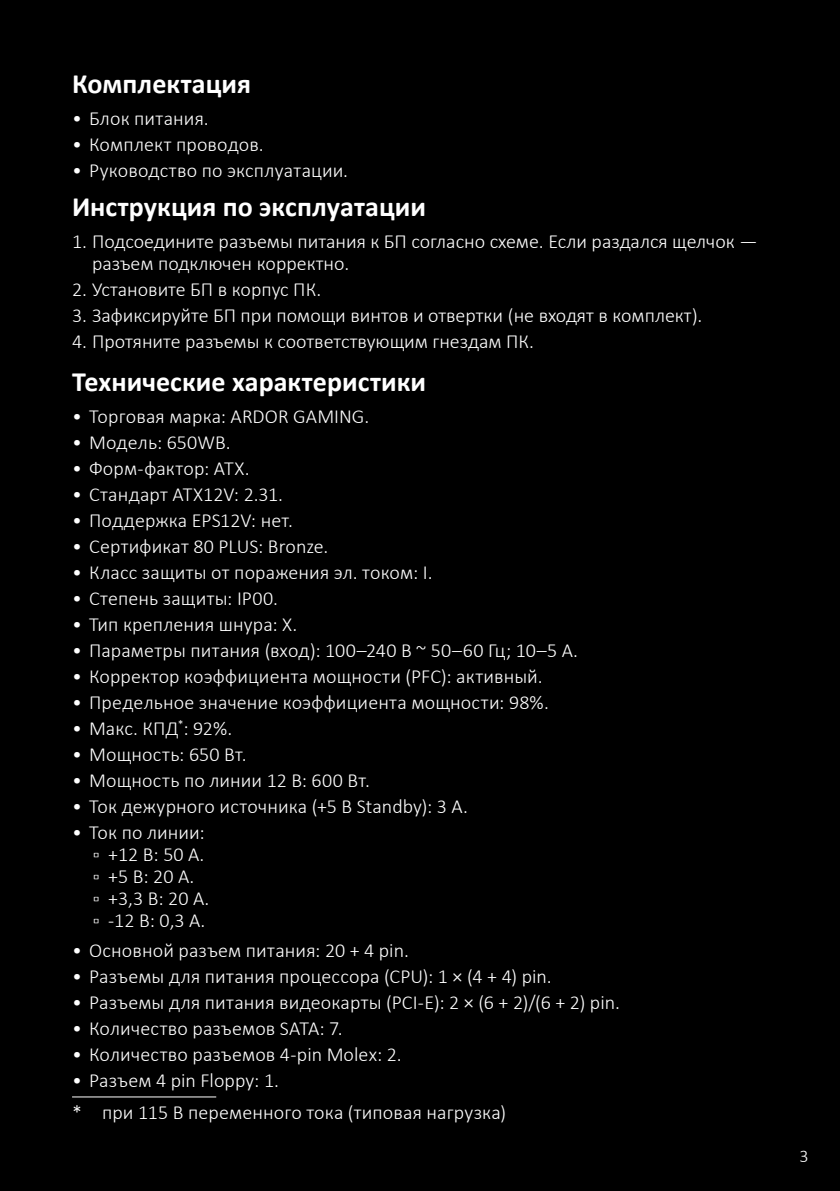
<style>
.page{position:relative;width:840px;height:1191px;background:#fff}
.page>*{position:absolute;margin:0;border:0;box-sizing:border-box;transform-origin:0 0}
.Заголовок{font:700 28px "Calibri";color:#fff}
.t1{font:300 20px/22px "Calibri";letter-spacing:.005em;color:#fff}
.t2{font:300 18px "Calibri";color:#fff}
</style>
<div class="page">
<div style="left:0;top:0;width:839px;height:1191px;background:#000"></div>
<hr style="left:72px;top:1096px;width:144px;height:1px;background:#fff">
<p class="Заголовок" style="left:72px;top:64px;width:180px">Комплектация</p>
<p class="t1" style="left:72px;top:107px;width:138px">• Блок питания.</p>
<p class="t1" style="left:72px;top:133px;width:193px">• Комплект проводов.</p>
<p class="t1" style="left:72px;top:159px;width:277px">• Руководство по эксплуатации.</p>
<p class="Заголовок" style="left:72px;top:187px;width:355px">Инструкция по эксплуатации</p>
<p class="t1" style="left:92px;top:230px;width:666px;text-indent:-20px">1. Подсоедините разъемы питания к БП согласно схеме. Если раздался щелчок — разъем подключен корректно.</p>
<p class="t1" style="left:72px;top:278px;width:250px">2. Установите БП в корпус ПК.</p>
<p class="t1" style="left:72px;top:304px;width:631px">3. Зафиксируйте БП при помощи винтов и отвертки (не входят в комплект).</p>
<p class="t1" style="left:72px;top:330px;width:463px">4. Протяните разъемы к соответствующим гнездам ПК.</p>
<p class="Заголовок" style="left:72px;top:362px;width:355px">Технические характеристики</p>
<p class="t1" style="left:72px;top:405px;width:298px">• Торговая марка: ARDOR GAMING.</p>
<p class="t1" style="left:72px;top:431px;width:160px">• Модель: 650WB.</p>
<p class="t1" style="left:72px;top:457px;width:179px">• Форм-фактор: ATX.</p>
<p class="t1" style="left:72px;top:483px;width:212px">• Стандарт ATX12V: 2.31.</p>
<p class="t1" style="left:72px;top:509px;width:222px">• Поддержка EPS12V: нет.</p>
<p class="t1" style="left:72px;top:535px;width:258px">• Сертификат 80 PLUS: Bronze.</p>
<p class="t1" style="left:72px;top:561px;width:362px">• Класс защиты от поражения эл. током: I.</p>
<p class="t1" style="left:72px;top:587px;width:207px">• Степень защиты: IP00.</p>
<p class="t1" style="left:72px;top:613px;width:227px">• Тип крепления шнура: X.</p>
<p class="t1" style="left:72px;top:639px;width:507px">• Параметры питания (вход): 100–240 В ~ 50–60 Гц; 10–5 А.</p>
<p class="t1" style="left:72px;top:665px;width:472px">• Корректор коэффициента мощности (PFC): активный.</p>
<p class="t1" style="left:72px;top:691px;width:478px">• Предельное значение коэффициента мощности: 98%.</p>
<p class="t1" style="left:72px;top:717px;width:162px">• Макс. КПД<sup>*</sup>: 92%.</p>
<p class="t1" style="left:72px;top:743px;width:176px">• Мощность: 650 Вт.</p>
<p class="t1" style="left:72px;top:769px;width:299px">• Мощность по линии 12 В: 600 Вт.</p>
<p class="t1" style="left:72px;top:795px;width:397px">• Ток дежурного источника (+5 В Standby): 3 А.</p>
<p class="t1" style="left:72px;top:821px;width:134px">• Ток по линии:</p>
<p class="t1" style="left:92px;top:843px;width:114px">▫ +12 В: 50 А.</p>
<p class="t1" style="left:92px;top:865px;width:104px">▫ +5 В: 20 А.</p>
<p class="t1" style="left:92px;top:887px;width:119px">▫ +3,3 В: 20 А.</p>
<p class="t1" style="left:92px;top:909px;width:115px">▫ -12 В: 0,3 А.</p>
<p class="t1" style="left:72px;top:939px;width:338px">• Основной разъем питания: 20 + 4 pin.</p>
<p class="t1" style="left:72px;top:965px;width:481px">• Разъемы для питания процессора (CPU): 1 × (4 + 4) pin.</p>
<p class="t1" style="left:72px;top:991px;width:549px">• Разъемы для питания видеокарты (PCI-E): 2 × (6 + 2)/(6 + 2) pin.</p>
<p class="t1" style="left:72px;top:1017px;width:272px">• Количество разъемов SATA: 7.</p>
<p class="t1" style="left:72px;top:1043px;width:331px">• Количество разъемов 4-pin Molex: 2.</p>
<p class="t1" style="left:72px;top:1069px;width:208px">• Разъем 4 pin Floppy: 1.</p>
<p class="t1" style="left:72px;top:1101px;width:435px">* при 115 В переменного тока (типовая нагрузка)</p>
<p class="t2" style="left:798px;top:1144px;width:11px">3</p>
</div>
